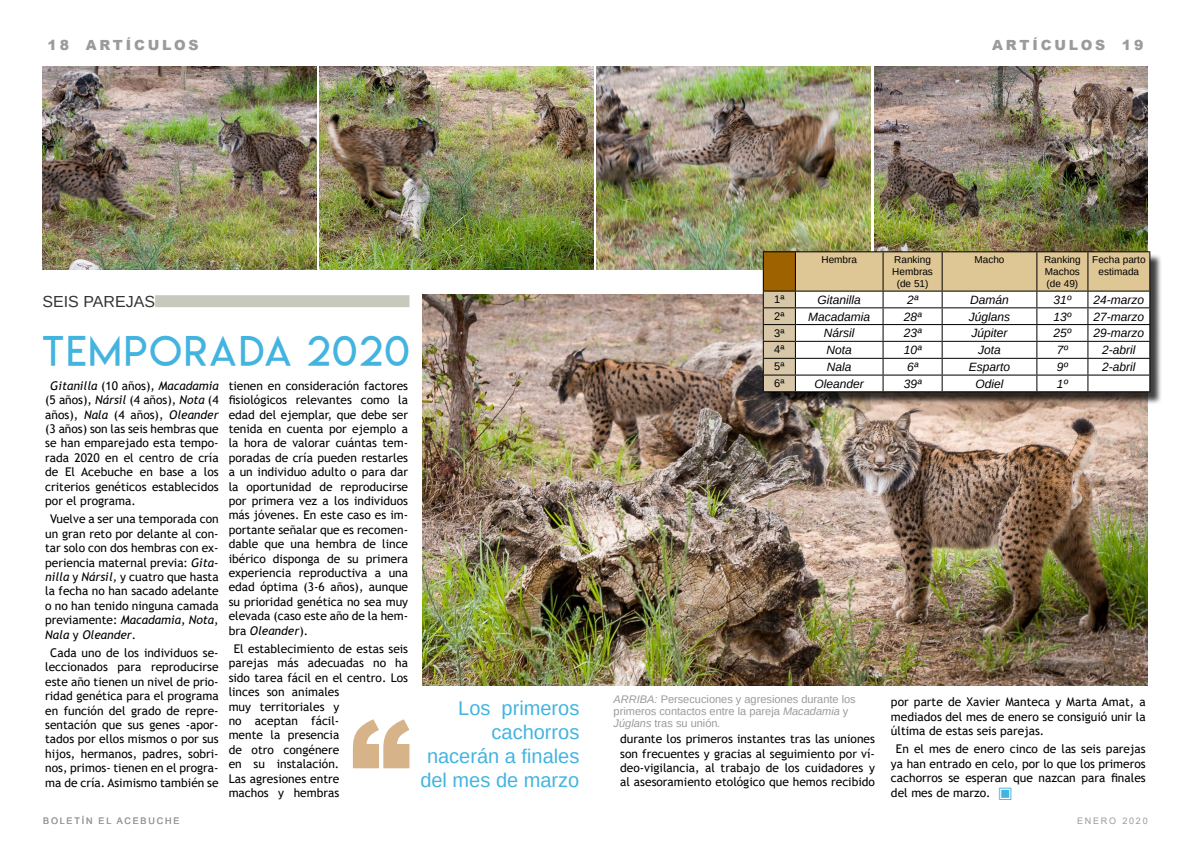
<style>
.page{position:relative;width:1191px;height:842px;background:#fff}
.page>*{position:absolute;margin:0;border:0;box-sizing:border-box;transform-origin:0 0}
.t1{font:41px "Lemon Milklight";letter-spacing:.06em;color:#42b4df}
.t2{font:20px/24px "Arimo";color:#42b4df;text-align:right}
.t3{font:16px "Arimo";color:#343432}
.t4{font:900 14px "Arial";letter-spacing:.2em;color:#999b9c}
.t5{font:12px/14.4px "Trebuchet MS";color:#000;text-align:justify}
.t6{font:italic 12px "Arimo";color:#000}
.t7{font:11px/12px "Arimo";color:#999b9c}
.t8{font:11px "Arimo";color:#000}
.t9{font:10px/12px "Arimo";color:#000;text-align:center}
.t10{font:9px "Arial";letter-spacing:.2em;color:#999b9c}
.s1{font-style:italic}
.s2{font-family:"DejaVu Sans";font-size:16px;color:#42b4df}
</style>
<div class="page">
<img style="left:422px;top:295px;width:725px;height:390px">
<img style="left:320px;top:67px;width:273px;height:203px">
<img style="left:597px;top:67px;width:273px;height:203px">
<img style="left:874px;top:67px;width:273px;height:184px">
<img style="left:42px;top:67px;width:274px;height:203px">
<div style="left:155px;top:295px;width:254px;height:12px;background:#c7c9bd"></div>
<div style="left:764px;top:253px;width:398px;height:152px;background:#000;opacity:.75"></div>
<hr style="left:796px;top:251px;width:87px;height:1px;background:#000">
<hr style="left:883px;top:251px;width:59px;height:1px;background:#000">
<hr style="left:942px;top:251px;width:95px;height:1px;background:#000">
<hr style="left:1037px;top:251px;width:51px;height:1px;background:#000">
<hr style="left:1088px;top:251px;width:62px;height:1px;background:#000">
<svg style="left:763px;top:252px;width:387px;height:139px"></svg>
<hr style="left:763px;top:391px;width:32px;height:1px;background:#000">
<hr style="left:795px;top:391px;width:88px;height:1px;background:#000">
<hr style="left:883px;top:391px;width:59px;height:1px;background:#000">
<hr style="left:942px;top:391px;width:95px;height:1px;background:#000">
<hr style="left:1037px;top:391px;width:51px;height:1px;background:#000">
<hr style="left:1088px;top:391px;width:62px;height:1px;background:#000">
<hr style="left:763px;top:251px;width:33px;height:1px;background:#000">
<hr style="left:763px;top:252px;width:1px;height:39px;background:#000">
<hr style="left:795px;top:252px;width:1px;height:39px;background:#000">
<hr style="left:763px;top:291px;width:33px;height:1px;background:#000">
<svg style="left:353px;top:719px;width:56px;height:49px"></svg>
<p class="t4" style="left:48px;top:34px;width:153px">18 ARTÍCULOS</p>
<p class="t4" style="left:992px;top:34px;width:153px">ARTÍCULOS 19</p>
<h3 class="t3" style="left:42px;top:291px;width:114px">SEI S PAREJAS</h3>
<h1 class="t1" style="left:42px;top:326px;width:368px">TEMPORADA 2020</h1>
<p class="t5" style="left:45px;top:378px;width:175px;text-indent:5px"><span class="s1">Gitanilla</span> (10 años), <span class="s1">Macadamia </span>(5 años), <span class="s1">Nársil</span> (4 años), <span class="s1">Nota</span> (4 años), <span class="s1">Nala</span> (4 años), <span class="s1">Oleander </span>(3 años) son las seis hembras que se han emparejado esta tempo&shy;rada 2020 en el centro de cría de El Acebuche en base a los criterios genéticos establecidos por el programa.</p>
<p class="t5" style="left:45px;top:512px;width:175px;text-indent:5px">Vuelve a ser una temporada con un gran reto por delante al con&shy;tar solo con dos hembras con ex&shy;periencia maternal previa: <span class="s1">Gita&shy;nilla</span> y <span class="s1">Nársil,</span> y cuatro que hasta la fecha no han sacado adelante o no han tenido ninguna camada previamente: <span class="s1">Macadamia</span>, <span class="s1">Nota</span>, <span class="s1">Nala</span> y <span class="s1">Oleander</span>.</p>
<p class="t5" style="left:45px;top:645px;width:175px;text-align:center">Cada uno de los individuos se&shy;leccionados para reproducirse este año tienen un nivel de prio&shy;ridad genética para el programa en función del grado de repre&shy;sentación que sus genes -apor&shy;tados por ellos mismos o por sus hijos, hermanos, padres, sobri&shy;nos, primos- tienen en el progra&shy;ma de cría. Asimismo también se</p>
<p class="t5" style="left:229px;top:378px;width:181px">tienen en consideración factores fisiológicos relevantes como la edad del ejemplar, que debe ser tenida en cuenta por ejemplo a la hora de valorar cuántas tem&shy;poradas de cría pueden restarles a un individuo adulto o para dar la oportunidad de reproducirse por primera vez a los individuos más jóvenes. En este caso es im&shy;portante señalar que es recomen&shy;dable que una hembra de lince ibérico disponga de su primera experiencia reproductiva a una edad óptima (3-6 años), aunque su prioridad genética no sea muy elevada (caso este año de la hem&shy;bra <span class="s1">Oleander</span>).</p>
<p class="t5" style="left:229px;top:641px;width:181px;text-align:left;text-indent:5px">El establecimiento de estas seis parejas más adecuadas no ha sido tarea fácil en el centro. Los linces son animales<br>muy territoriales y<br>no aceptan fácil-<br>mente la presencia<br>de otro congénere<br>en su instalación.<br>Las agresiones entre<br>machos y hembras</p>
<p class="t10" style="left:43px;top:814px;width:138px">BOLETÍN EL ACEBUCHE</p>
<h2 class="t2" style="left:420px;top:696px;width:160px">Los primeros cachorros nacerán a finales del mes de marzo</h2>
<p class="t9" style="left:821px;top:254px;width:37px">Hembra</p>
<p class="t9" style="left:892px;top:254px;width:42px">Ranking<br>Hembras (de 51)</p>
<p class="t9" style="left:974px;top:254px;width:32px">Macho</p>
<p class="t9" style="left:1044px;top:254px;width:38px;text-align:justify">Ranking Machos (de 49)</p>
<p class="t9" style="left:1092px;top:254px;width:55px">Fecha parto estimada</p>
<p class="t8" style="left:774px;top:292px;width:12px">1ª</p>
<p class="t6" style="left:817px;top:292px;width:45px">Gitanilla</p>
<p class="t6" style="left:907px;top:292px;width:13px">2ª</p>
<p class="t6" style="left:970px;top:292px;width:40px">Damán</p>
<p class="t6" style="left:1053px;top:292px;width:19px">31º</p>
<p class="t6" style="left:1093px;top:292px;width:52px">24-marzo</p>
<p class="t8" style="left:774px;top:309px;width:12px">2ª</p>
<p class="t6" style="left:808px;top:308px;width:64px">Macadamia</p>
<p class="t6" style="left:903px;top:308px;width:19px">28ª</p>
<p class="t6" style="left:968px;top:308px;width:43px">Júglans</p>
<p class="t6" style="left:1053px;top:308px;width:19px">13º</p>
<p class="t6" style="left:1093px;top:308px;width:52px">27-marzo</p>
<p class="t8" style="left:774px;top:326px;width:12px">3ª</p>
<p class="t6" style="left:824px;top:325px;width:32px">Nársil</p>
<p class="t6" style="left:903px;top:325px;width:19px">23ª</p>
<p class="t6" style="left:971px;top:325px;width:38px">Júpiter</p>
<p class="t6" style="left:1053px;top:325px;width:19px">25º</p>
<p class="t6" style="left:1093px;top:325px;width:52px">29-marzo</p>
<p class="t8" style="left:774px;top:343px;width:12px">4ª</p>
<p class="t6" style="left:826px;top:342px;width:27px">Nota</p>
<p class="t6" style="left:903px;top:342px;width:19px">10ª</p>
<p class="t6" style="left:978px;top:342px;width:24px">Jota</p>
<p class="t6" style="left:1056px;top:342px;width:13px">7º</p>
<p class="t6" style="left:1102px;top:342px;width:35px">2-abril</p>
<p class="t8" style="left:774px;top:360px;width:12px">5ª</p>
<p class="t6" style="left:827px;top:359px;width:26px">Nala</p>
<p class="t6" style="left:907px;top:359px;width:13px">6ª</p>
<p class="t6" style="left:968px;top:359px;width:43px">Esparto</p>
<p class="t6" style="left:1056px;top:359px;width:13px">9º</p>
<p class="t6" style="left:1102px;top:359px;width:35px">2-abril</p>
<p class="t8" style="left:774px;top:376px;width:12px">6ª</p>
<p class="t6" style="left:814px;top:376px;width:51px">Oleander</p>
<p class="t6" style="left:903px;top:376px;width:19px">39ª</p>
<p class="t6" style="left:975px;top:376px;width:30px">Odiel</p>
<p class="t6" style="left:1056px;top:376px;width:13px">1º</p>
<p class="t7" style="left:613px;top:693px;width:244px"><span class="s1">ARRIBA:</span> Persecuciones y agresiones durante los primeros contactos entre la pareja <span class="s1">Macadamia</span> y<br><span class="s1">Júglans</span> tras su unión<span class="s1">.</span></p>
<p class="t5" style="left:620px;top:732px;width:256px">durante los primeros instantes tras las uniones son frecuentes y gracias al seguimiento por ví&shy;deo-vigilancia, al trabajo de los cuidadores y al asesoramiento etológico que hemos recibido</p>
<p class="t5" style="left:891px;top:695px;width:256px">por parte de Xavier Manteca y Marta Amat, a mediados del mes de enero se consiguió unir la última de estas seis parejas.</p>
<p class="t5" style="left:891px;top:742px;width:256px;text-indent:5px">En el mes de enero cinco de las seis parejas ya han entrado en celo, por lo que los primeros cachorros se esperan que nazcan para finales del mes de marzo. <span class="s2">▣</span></p>
<p class="t10" style="left:1077px;top:814px;width:72px">ENERO 2020</p>
</div>
